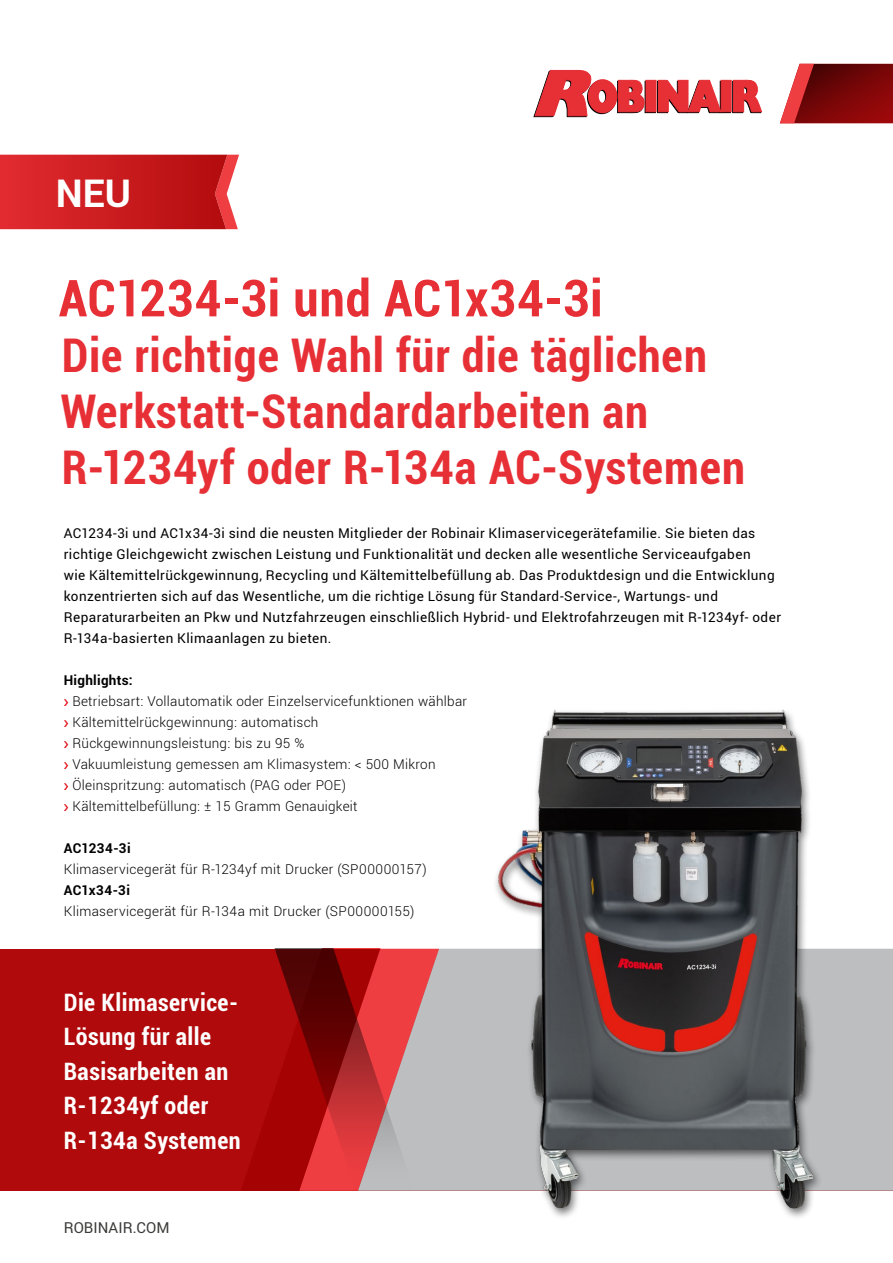
<style>
.page{position:relative;width:893px;height:1263px;background:#fff}
.page>*{position:absolute;margin:0;border:0;box-sizing:border-box;transform-origin:0 0}
.t1{font:700 condensed 51px "Roboto";letter-spacing:.01em;color:#e72f36}
.t2{font:700 condensed 46.5px/55.8px "Roboto";letter-spacing:.015em;color:#e72f36}
.t3{font:700 38.1px "Roboto";color:#fff}
.t4{font:700 condensed 24px/34.5px "Roboto";letter-spacing:.02em;color:#fff}
.t5{font:15px "Roboto";letter-spacing:.005em;color:#3b3b3a}
.t6{font:13.5px/21px "Roboto";letter-spacing:.035em;color:#000}
.t7{font:300 13.5px/21px "Roboto";letter-spacing:.02em;color:#000}
.t8{font:700 13.5px "Roboto";letter-spacing:.02em;color:#000}
</style>
<div class="page">
<div style="left:0;top:949px;width:893px;height:242px;background:#b10a0c"></div>
<div style="left:439px;top:949px;width:40px;height:242px;background:#bcbec0"></div>
<svg style="left:241px;top:949px;width:198px;height:242px"></svg>
<svg style="left:64px;top:699px;width:4px;height:7px"></svg>
<svg style="left:64px;top:720px;width:4px;height:7px"></svg>
<svg style="left:64px;top:741px;width:4px;height:7px"></svg>
<svg style="left:64px;top:762px;width:4px;height:7px"></svg>
<svg style="left:64px;top:783px;width:4px;height:7px"></svg>
<svg style="left:64px;top:804px;width:4px;height:7px"></svg>
<img style="left:479px;top:709px;width:414px;height:508px">
<svg style="left:780px;top:64px;width:113px;height:59px;background:#922223"></svg>
<div style="left:645px;top:81px;width:10px;height:32px;border:1px solid #000"></div>
<div style="left:720px;top:81px;width:11px;height:32px;border:1px solid #000"></div>
<div style="left:646px;top:80px;width:10px;height:32px;background:#e72f36"></div>
<svg style="left:533px;top:70px;width:113px;height:47px"></svg>
<svg style="left:657px;top:79px;width:64px;height:34px"></svg>
<div style="left:721px;top:80px;width:10px;height:32px;background:#e72f36;border:1px solid #e72f36"></div>
<svg style="left:732px;top:80px;width:30px;height:33px"></svg>
<svg style="left:0;top:155px;width:239px;height:74px;background:#ce2427"></svg>
<h3 class="t3" style="left:56px;top:166px;width:77px">NEU</h3>
<h1 class="t1" style="left:59px;top:262px;width:545px">AC1234-3i und AC1x34-3i</h1>
<h2 class="t2" style="left:61px;top:326px;width:686px">Die richtige Wahl für die täglichen<br>Werkstatt-Standardarbeiten an<br>R-1234yf oder R-134a AC-Systemen</h2>
<p class="t6" style="left:64px;top:522px;width:719px">AC1234-3i und AC1x34-3i sind die neusten Mitglieder der Robinair Klimaservicegerätefamilie. Sie bieten das richtige Gleichgewicht zwischen Leistung und Funktionalität und decken alle wesentliche Serviceaufgaben<br>wie Kältemittelrückgewinnung, Recycling und Kältemittelbefüllung ab. Das Produktdesign und die Entwicklung konzentrierten sich auf das Wesentliche, um die richtige Lösung für Standard-Service-, Wartungs- und Reparaturarbeiten an Pkw und Nutzfahrzeugen einschließlich Hybrid- und Elektrofahrzeugen mit R-1234yf- oder R-134a-basierten Klimaanlagen zu bieten.</p>
<p class="t8" style="left:64px;top:671px;width:71px">Highlights:</p>
<p class="t7" style="left:72px;top:690px;width:396px">Betriebsart: Vollautomatik oder Einzelservicefunktionen wählbar Kältemittelrückgewinnung: automatisch Rückgewinnungsleistung: bis zu 95 %<br>Vakuumleistung gemessen am Klimasystem: &lt; 500 Mikron Öleinspritzung: automatisch (PAG oder POE)<br>Kältemittelbefüllung: ± 15 Gramm Genauigkeit</p>
<p class="t8" style="left:64px;top:839px;width:68px">AC1234-3i</p>
<p class="t7" style="left:64px;top:858px;width:364px">Klimaservicegerät für R-1234yf mit Drucker (SP00000157)</p>
<p class="t8" style="left:64px;top:881px;width:68px">AC1x34-3i</p>
<p class="t7" style="left:64px;top:900px;width:352px">Klimaservicegerät für R-134a mit Drucker (SP00000155)</p>
<h3 class="t4" style="left:64px;top:984px;width:178px">Die Klimaservice-<br>Lösung für alle<br>Basisarbeiten an<br>R-1234yf oder<br>R-134a Systemen</h3>
<p class="t5" style="left:64px;top:1217px;width:107px">ROBINAIR.COM</p>
</div>
